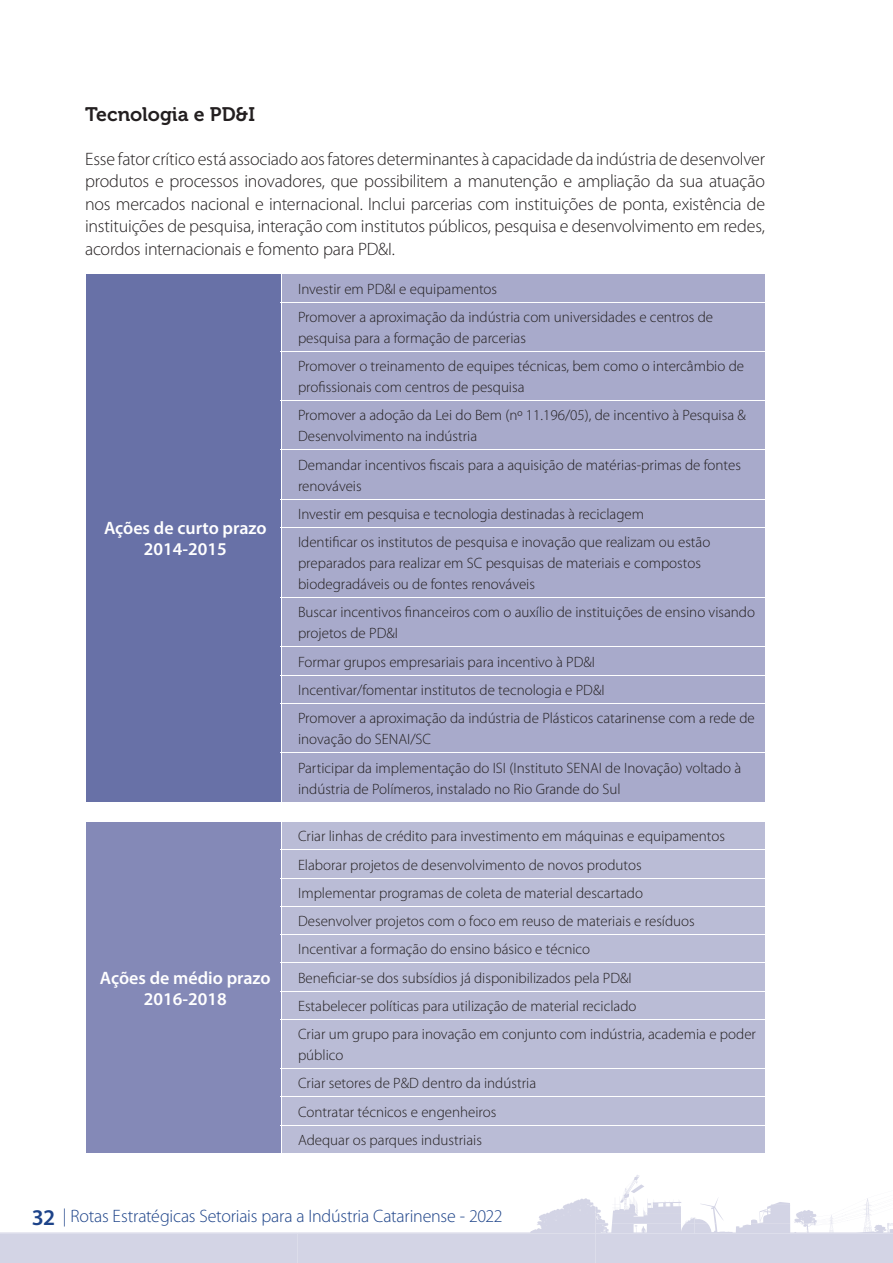
<style>
.page{position:relative;width:893px;height:1263px;background:#fff}
.page>*{position:absolute;margin:0;border:0;box-sizing:border-box;transform-origin:0 0}
.t1{font:19.5px "Museo 700";color:#231f20}
.t2{font:300 18px/22.5px "Myriad Pro";letter-spacing:-.015em;color:#231f20;text-align:justify}
.t3{font:300 18px "Myriad Pro";letter-spacing:-.015em;color:#1d4389}
.t4{font:600 18px/21px "Myriad Pro";color:#fff;text-align:center}
.t5{font:300 15px/28.2px "Myriad Pro";color:#231f20}
.s1{font-weight:600;font-size:22.5px}
</style>
<div class="page">
<svg style="left:0;top:1188px;width:893px;height:75px"></svg>
<div style="left:85px;top:274px;width:196px;height:528px;background:#6871a7"></div>
<div style="left:282px;top:274px;width:483px;height:528px;background:#a8aacb"></div>
<hr style="left:281px;top:302px;width:485px;height:1px;background:#fff">
<svg style="left:85px;top:274px;width:1px;height:28px"></svg>
<hr style="left:85px;top:302px;width:1px;height:49px;background:#fff">
<hr style="left:85px;top:351px;width:1px;height:50px;background:#fff">
<hr style="left:281px;top:351px;width:485px;height:1px;background:#fff">
<hr style="left:85px;top:401px;width:1px;height:49px;background:#fff">
<hr style="left:85px;top:450px;width:1px;height:49px;background:#fff">
<svg style="left:85px;top:499px;width:1px;height:28px"></svg>
<hr style="left:85px;top:527px;width:1px;height:71px;background:#fff">
<hr style="left:85px;top:598px;width:1px;height:49px;background:#fff">
<svg style="left:85px;top:647px;width:1px;height:56px"></svg>
<hr style="left:85px;top:703px;width:1px;height:50px;background:#fff">
<hr style="left:85px;top:753px;width:1px;height:49px;background:#fff">
<hr style="left:281px;top:400px;width:485px;height:1px;background:#fff">
<hr style="left:281px;top:449px;width:485px;height:1px;background:#fff">
<hr style="left:281px;top:499px;width:485px;height:1px;background:#fff">
<hr style="left:281px;top:527px;width:485px;height:1px;background:#fff">
<hr style="left:281px;top:597px;width:485px;height:1px;background:#fff">
<hr style="left:281px;top:647px;width:485px;height:1px;background:#fff">
<hr style="left:281px;top:675px;width:485px;height:1px;background:#fff">
<hr style="left:281px;top:703px;width:485px;height:1px;background:#fff">
<hr style="left:281px;top:752px;width:485px;height:1px;background:#fff">
<div style="left:85px;top:821px;width:196px;height:332px;background:#8489b7"></div>
<div style="left:282px;top:822px;width:483px;height:331px;background:#babcd6"></div>
<hr style="left:281px;top:849px;width:485px;height:1px;background:#fff">
<hr style="left:85px;top:821px;width:196px;height:1px;background:#fff">
<hr style="left:281px;top:878px;width:485px;height:1px;background:#fff">
<svg style="left:85px;top:822px;width:1px;height:197px"></svg>
<hr style="left:85px;top:1019px;width:1px;height:49px;background:#fff">
<svg style="left:85px;top:1068px;width:1px;height:85px"></svg>
<hr style="left:281px;top:906px;width:485px;height:1px;background:#fff">
<hr style="left:281px;top:934px;width:485px;height:1px;background:#fff">
<hr style="left:281px;top:962px;width:485px;height:1px;background:#fff">
<hr style="left:281px;top:991px;width:485px;height:1px;background:#fff">
<hr style="left:281px;top:1019px;width:485px;height:1px;background:#fff">
<hr style="left:281px;top:1068px;width:485px;height:1px;background:#fff">
<hr style="left:281px;top:1096px;width:485px;height:1px;background:#fff">
<hr style="left:281px;top:1125px;width:485px;height:1px;background:#fff">
<h1 class="t1" style="left:85px;top:103px;width:171px">Tecnologia e PD&amp;I</h1>
<p class="t2" style="left:85px;top:147px;width:682px">Esse fator crítico está associado aos fatores determinantes à capacidade da indústria de desenvolver produtos e processos inovadores, que possibilitem a manutenção e ampliação da sua atuação nos mercados nacional e internacional. Inclui parcerias com instituições de ponta, existência de instituições de pesquisa, interação com institutos públicos, pesquisa e desenvolvimento em redes, acordos internacionais e fomento para PD&amp;I.</p>
<p class="t4" style="left:104px;top:517px;width:164px">Ações de curto prazo<br>2014-2015</p>
<p class="t4" style="left:100px;top:967px;width:172px">Ações de médio prazo<br>2016-2018</p>
<p class="t5" style="left:298px;top:274px;width:417px">Investir em PD&amp;I e equipamentos<br>Promover a aproximação da indústria com universidades e centros de</p>
<p class="t5" style="left:298px;top:324px;width:448px">pesquisa para a formação de parcerias<br>Promover o treinamento de equipes técnicas, bem como o intercâmbio de</p>
<p class="t5" style="left:298px;top:373px;width:449px">profissionais com centros de pesquisa<br>Promover a adoção da Lei do Bem (nº 11.196/05), de incentivo à Pesquisa &amp;</p>
<p class="t5" style="left:298px;top:422px;width:444px">Desenvolvimento na indústria<br>Demandar incentivos fiscais para a aquisição de matérias-primas de fontes</p>
<p class="t5" style="left:298px;top:471px;width:414px">renováveis<br>Investir em pesquisa e tecnologia destinadas à reciclagem<br>Identificar os institutos de pesquisa e inovação que realizam ou estão</p>
<p class="t5" style="left:298px;top:552px;width:404px;line-height:21px">preparados para realizar em SC pesquisas de materiais e compostos biodegradáveis ou de fontes renováveis</p>
<p class="t5" style="left:298px;top:602px;width:459px;line-height:21px">Buscar incentivos financeiros com o auxílio de instituições de ensino visando projetos de PD&amp;I</p>
<p class="t5" style="left:298px;top:647px;width:458px">Formar grupos empresariais para incentivo à PD&amp;I<br>Incentivar/fomentar institutos de tecnologia e PD&amp;I<br>Promover a aproximação da indústria de Plásticos catarinense com a rede de</p>
<p class="t5" style="left:298px;top:725px;width:445px">inovação do SENAI/SC<br>Participar da implementação do ISI (Instituto SENAI de Inovação) voltado à</p>
<p class="t5" style="left:298px;top:774px;width:324px">indústria de Polímeros, instalado no Rio Grande do Sul</p>
<p class="t5" style="left:298px;top:822px;width:459px">Criar linhas de crédito para investimento em máquinas e equipamentos Elaborar projetos de desenvolvimento de novos produtos<br>Implementar programas de coleta de material descartado<br>Desenvolver projetos com o foco em reuso de materiais e resíduos Incentivar a formação do ensino básico e técnico<br>Beneficiar-se dos subsídios já disponibilizados pela PD&amp;I<br>Estabelecer políticas para utilização de material reciclado<br>Criar um grupo para inovação em conjunto com indústria, academia e poder</p>
<p class="t5" style="left:298px;top:1041px;width:240px">público<br>Criar setores de P&amp;D dentro da indústria<br>Contratar técnicos e engenheiros<br>Adequar os parques industriais</p>
<p class="t3" style="left:32px;top:1205px;width:472px"><span class="s1">32</span> | Rotas Estratégicas Setoriais para a Indústria Catarinense - 2022</p>
</div>
